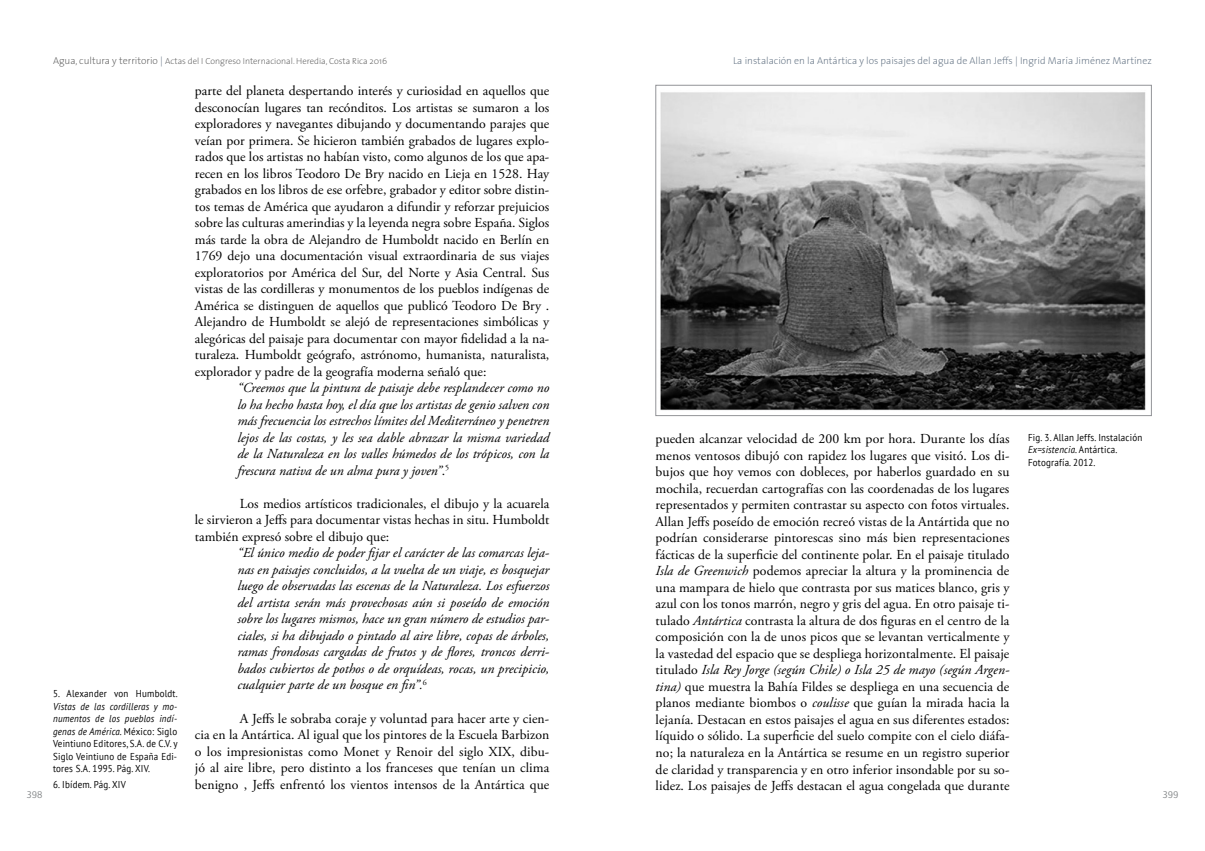
<style>
.page{position:relative;width:1205px;height:851px;background:#fff}
.page>*{position:absolute;margin:0;border:0;box-sizing:border-box;transform-origin:0 0}
.texto_general{font:13.75px/16.5px "Adobe Garamond Pro";color:#000;text-align:justify}
.texto_general-2{font:italic 13.75px/16.5px "Adobe Garamond Pro";color:#000;text-align:justify}
.Notas{font:10px/12.5px "PT Sans";letter-spacing:.02em;color:#000;text-align:justify;scale:.9 1}
.t1{font:200 10px "The Sans";color:#5d6d7f}
.pie_de_foto{font:10px/12.5px "PT Sans";letter-spacing:.02em;color:#000;scale:.9 1}
.t2{font:10px "Quay Itc T";color:#7f8284}
.t3{font:200 8.75px "The Sans";color:#595959}
.s1{font-size:10px}
.s2{font-size:10px;color:#5d6d7f}
.s3{font-style:normal}
.s4{font-style:italic}
</style>
<div class="page">
<img style="left:660px;top:92px;width:486px;height:319px">
<div style="left:655px;top:85px;width:497px;height:331px;border:1px solid #939498"></div>
<p class="t3" style="left:53px;top:54px;width:336px"><span class="s1">Agua, cultura y territorio</span> <span class="s2">|</span> Actas del I Congreso Internacional. Heredia, Costa Rica 2016</p>
<p class="t1" style="left:733px;top:52px;width:420px">La instalación en la Antártica y los paisajes del agua de Allan Jeffs | Ingrid María Jiménez Martínez</p>
<p class="texto_general" style="left:195px;top:83px;width:356px">parte del planeta despertando interés y curiosidad en aquellos que desconocían lugares tan recónditos. Los artistas se sumaron a los exploradores y navegantes dibujando y documentando parajes que veían por primera. Se hicieron también grabados de lugares explo&shy;rados que los artistas no habían visto, como algunos de los que apa&shy;recen en los libros Teodoro De Bry nacido en Lieja en 1528. Hay grabados en los libros de ese orfebre, grabador y editor sobre distin&shy;tos temas de América que ayudaron a difundir y reforzar prejuicios sobre las culturas amerindias y la leyenda negra sobre España. Siglos más tarde la obra de Alejandro de Humboldt nacido en Berlín en 1769 dejo una documentación visual extraordinaria de sus viajes exploratorios por América del Sur, del Norte y Asia Central. Sus vistas de las cordilleras y monumentos de los pueblos indígenas de América se distinguen de aquellos que publicó Teodoro De Bry .<br>Alejandro de Humboldt se alejó de representaciones simbólicas y alegóricas del paisaje para documentar con mayor fidelidad a la na&shy;turaleza. Humboldt geógrafo, astrónomo, humanista, naturalista, explorador y padre de la geografía moderna señaló que:</p>
<p class="texto_general-2" style="left:237px;top:380px;width:313px">“Creemos que la pintura de paisaje debe resplandecer como no lo ha hecho hasta hoy, el día que los artistas de genio salven con más frecuencia los estrechos límites del Mediterráneo y penetren lejos de las costas, y les sea dable abrazar la misma variedad de la Naturaleza en los valles húmedos de los trópicos, con la frescura nativa de un alma pura y joven”<span class="s3">.</span><sup>5</sup></p>
<p class="texto_general" style="left:195px;top:495px;width:356px;text-indent:45px">Los medios artísticos tradicionales, el dibujo y la acuarela le sirvieron a Jeffs para documentar vistas hechas in situ. Humboldt también expresó sobre el dibujo que:</p>
<p class="texto_general-2" style="left:237px;top:545px;width:313px">“El único medio de poder fijar el carácter de las comarcas leja&shy;nas en paisajes concluidos, a la vuelta de un viaje, es bosquejar luego de observadas las escenas de la Naturaleza. Los esfuerzos del artista serán más provechosas aún si poseído de emoción sobre los lugares mismos, hace un gran número de estudios par&shy;ciales, si ha dibujado o pintado al aire libre, copas de árboles, ramas frondosas cargadas de frutos y de flores, troncos derri&shy;bados cubiertos de pothos o de orquídeas, rocas, un precipicio, cualquier parte de un bosque en fin”.<sup>6</sup></p>
<p class="texto_general" style="left:195px;top:710px;width:356px;text-indent:45px">A Jeffs le sobraba coraje y voluntad para hacer arte y cien&shy;cia en la Antártica. Al igual que los pintores de la Escuela Barbizon o los impresionistas como Monet y Renoir del siglo XIX, dibu&shy;jó al aire libre, pero distinto a los franceses que tenían un clima benigno , Jeffs enfrentó los vientos intensos de la Antártica que</p>
<p class="texto_general" style="left:656px;top:431px;width:355px">pueden alcanzar velocidad de 200 km por hora. Durante los días menos ventosos dibujó con rapidez los lugares que visitó. Los di&shy;bujos que hoy vemos con dobleces, por haberlos guardado en su mochila, recuerdan cartografías con las coordenadas de los lugares representados y permiten contrastar su aspecto con fotos virtuales.<br>Allan Jeffs poseído de emoción recreó vistas de la Antártida que no podrían considerarse pintorescas sino más bien representaciones fácticas de la superficie del continente polar. En el paisaje titulado <span class="s4">Isla de Greenwich</span> podemos apreciar la altura y la prominencia de una mampara de hielo que contrasta por sus matices blanco, gris y azul con los tonos marrón, negro y gris del agua. En otro paisaje ti&shy;tulado <span class="s4">Antártica</span> contrasta la altura de dos figuras en el centro de la composición con la de unos picos que se levantan verticalmente y la vastedad del espacio que se despliega horizontalmente. El paisaje titulado <span class="s4">Isla Rey Jorge (según Chile) o Isla 25 de mayo (según Argen&shy;tina)</span> que muestra la Bahía Fildes se despliega en una secuencia de planos mediante biombos o <span class="s4">coulisse</span> que guían la mirada hacia la lejanía. Destacan en estos paisajes el agua en sus diferentes estados: líquido o sólido. La superficie del suelo compite con el cielo diáfa&shy;no; la naturaleza en la Antártica se resume en un registro superior de claridad y transparencia y en otro inferior insondable por su so&shy;lidez. Los paisajes de Jeffs destacan el agua congelada que durante</p>
<p class="pie_de_foto" style="left:1028px;top:430px;width:128px">Fig. 3. Allan Jeffs. Instalación<br><span class="s4">Ex=sistencia</span>. Antártica.<br>Fotografía. 2012.</p>
<p class="Notas" style="left:53px;top:687px;width:140px">5. Alexander von Humboldt.<br><span class="s4">Vistas de las cordilleras y mo&shy;numentos de los pueblos indí&shy;genas de América</span>. México: Siglo Veintiuno Editores, S.A. de C.V. y Siglo Veintiuno de España Edi&shy;tores S.A. 1995. Pág. XIV.</p>
<p class="Notas" style="left:53px;top:778px;width:82px">6. Ibídem. Pág. XIV</p>
<p class="t2" style="left:27px;top:788px;width:17px">398</p>
<p class="t2" style="left:1162px;top:788px;width:17px">399</p>
</div>
